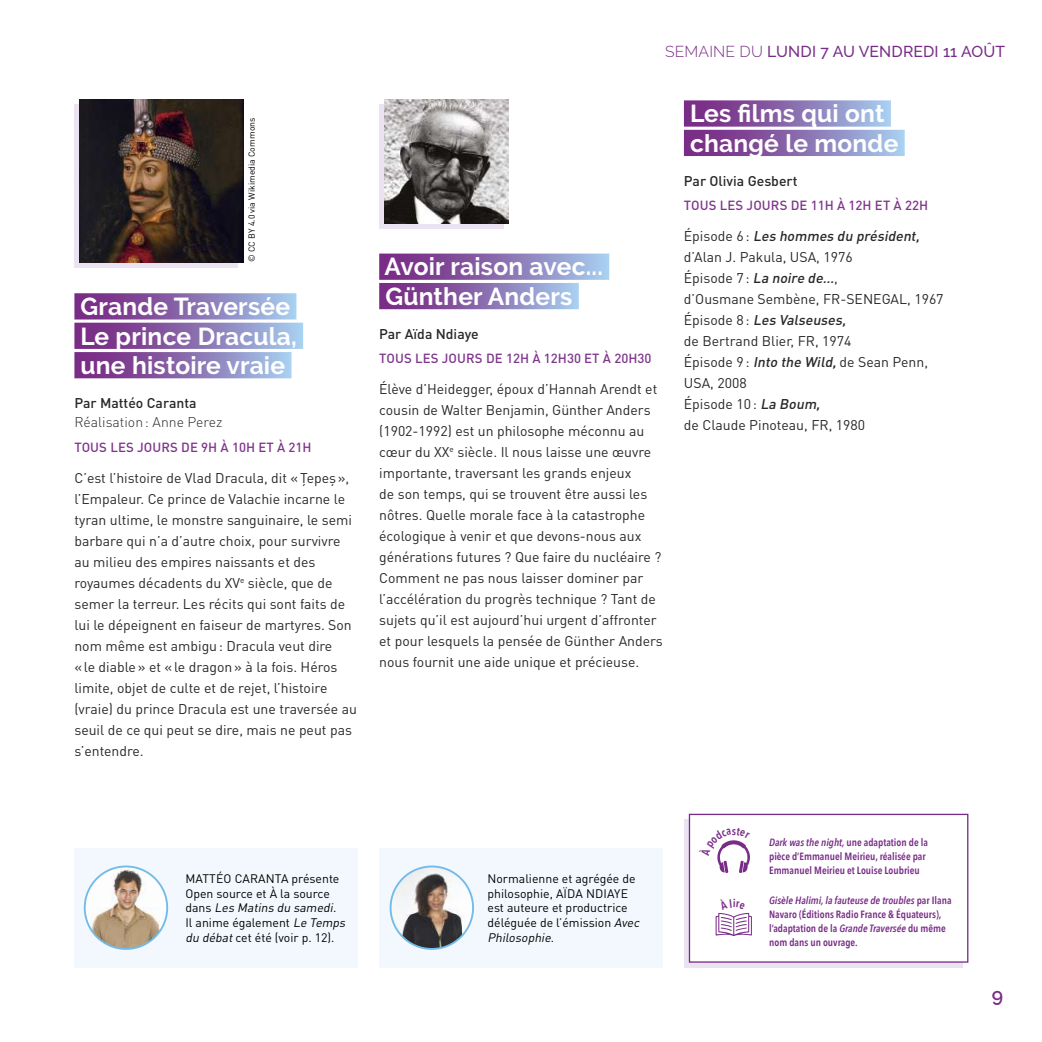
<style>
.page{position:relative;width:1042px;height:1042px;background:#fff}
.page>*{position:absolute;margin:0;border:0;box-sizing:border-box;transform-origin:0 0}
.t1{font:700 24.5px/29.4px "Raleway";letter-spacing:.01em;color:#fff}
.t2{font:600 19.25px "Raleway";color:#792c87}
.t3{font:500 15.75px "Raleway";letter-spacing:.01em;color:#792c87}
.t4{font:14px/21px "DIN Pro";color:#282827}
.t5{font:500 14px "DIN Pro";color:#282827}
.t6{font:300 14px "DIN Pro";color:#282827}
.t7{font:500 13.12px "DIN Pro";letter-spacing:.01em;color:#7f358b}
.t8{font:12.25px/14.7px "DIN Pro";color:#000}
.t9{font:600 10.5px/14px "Avenir Next Condensed";color:#792c87}
.t10{font:8.75px "DIN Pro";color:#000}
.s1{font-weight:300}
.s2{font-weight:500;font-style:italic}
.s3{font-style:italic}
</style>
<div class="page">
<div style="left:74px;top:848px;width:284px;height:119px;background:#f2f8fd"></div>
<div style="left:379px;top:848px;width:284px;height:119px;background:#f2f8fd"></div>
<img style="left:85px;top:866px;width:82px;height:83px;border-radius:41px">
<div style="left:84px;top:865px;width:84px;height:85px;border:2px solid #5cb1e4;border-radius:50%"></div>
<img style="left:390px;top:866px;width:83px;height:83px;border-radius:41px">
<div style="left:390px;top:865px;width:84px;height:85px;border:2px solid #5cb1e4;border-radius:50%"></div>
<div style="left:74px;top:293px;width:222px;height:26px;background:linear-gradient(to right,#731978,#a3c6e9)"></div>
<svg style="left:74px;top:323px;width:229px;height:26px;background:#8b70b1"></svg>
<div style="left:74px;top:352px;width:217px;height:26px;background:linear-gradient(to right,#731978,#a3c6e9)"></div>
<svg style="left:379px;top:254px;width:230px;height:26px;background:#8b71b1"></svg>
<svg style="left:379px;top:283px;width:200px;height:26px;background:#8b70b1"></svg>
<div style="left:684px;top:100px;width:207px;height:27px;background:linear-gradient(to right,#731978,#a3c7e9)"></div>
<div style="left:684px;top:130px;width:220px;height:26px;background:linear-gradient(to right,#731978,#a3c5e9)"></div>
<svg style="left:684px;top:818px;width:278px;height:149px;background:#dfd0e6"></svg>
<div style="left:689px;top:814px;width:279px;height:148px;background:#fff;border:1px solid #792c87"></div>
<div style="left:74px;top:104px;width:164px;height:164px;background:#ebe3f2"></div>
<img style="left:79px;top:99px;width:164px;height:164px">
<div style="left:379px;top:104px;width:124px;height:124px;background:#ebe3f2"></div>
<img style="left:384px;top:99px;width:124px;height:124px">
<svg style="left:717px;top:840px;width:33px;height:33px"></svg>
<svg style="left:715px;top:912px;width:37px;height:24px"></svg>
<p class="t10" style="left:246px;top:262px;width:146px;rotate:-90deg">© CC BY 4.0 via Wikimedia Commons</p>
<h1 class="t1" style="left:81px;top:292px;width:218px">Grande Traversée<br>Le prince Dracula, une histoire vraie</h1>
<p class="t5" style="left:74px;top:393px;width:124px">Par Mattéo Caranta</p>
<p class="t6" style="left:74px;top:413px;width:150px">Réalisation: Anne Perez</p>
<p class="t7" style="left:74px;top:438px;width:239px">TOUS LES JOURS DE 9H À 10H ET À 21H</p>
<p class="t4" style="left:74px;top:466px;width:284px">C’est l’histoire de Vlad Dracula, dit «Țepeş», l’Empaleur. Ce prince de Valachie incarne le tyran ultime, le monstre sanguinaire, le semi barbare qui n’a d’autre choix, pour survivre au milieu des empires naissants et des royaumes décadents du XV<sup>e</sup> siècle, que de semer la terreur. Les récits qui sont faits de lui le dépeignent en faiseur de martyres. Son nom même est ambigu: Dracula veut dire<br>«le diable» et «le dragon» à la fois. Héros limite, objet de culte et de rejet, l’histoire (vraie) du prince Dracula est une traversée au seuil de ce qui peut se dire, mais ne peut pas s’entendre.</p>
<p class="t3" style="left:665px;top:42px;width:342px"><span class="s1">SEMAINE DU</span> LUNDI 7 AU VENDREDI 11 AOÛT</p>
<h1 class="t1" style="left:384px;top:252px;width:220px">Avoir raison avec...<br>Günther Anders</h1>
<p class="t5" style="left:379px;top:324px;width:101px">Par Aïda Ndiaye</p>
<p class="t7" style="left:379px;top:349px;width:274px">TOUS LES JOURS DE 12H À 12H30 ET À 20H30</p>
<p class="t4" style="left:379px;top:378px;width:285px">Élève d’Heidegger, époux d’Hannah Arendt et cousin de Walter Benjamin, Günther Anders (1902-1992) est un philosophe méconnu au cœur du XX<sup>e</sup> siècle. Il nous laisse une œuvre importante, traversant les grands enjeux<br>de son temps, qui se trouvent être aussi les nôtres. Quelle morale face à la catastrophe écologique à venir et que devons-nous aux générations futures ? Que faire du nucléaire ?<br>Comment ne pas nous laisser dominer par l’accélération du progrès technique ? Tant de sujets qu’il est aujourd’hui urgent d’affronter et pour lesquels la pensée de Günther Anders nous fournit une aide unique et précieuse.</p>
<h1 class="t1" style="left:690px;top:99px;width:210px">Les films qui ont changé le monde</h1>
<p class="t5" style="left:684px;top:171px;width:115px">Par Olivia Gesbert</p>
<p class="t7" style="left:684px;top:196px;width:246px">TOUS LES JOURS DE 11H À 12H ET À 22H</p>
<p class="t4" style="left:684px;top:225px;width:261px">É p i s o d e 6 : <span class="s2">Les hommes du président, </span>d’Alan J. Pakula, USA, 1976<br>Épisode 7 : <span class="s2">La noire de…</span>,<br>d’Ousmane Sembène, FR-SENEGAL, 1967<br>É p i s o d e 8 : <span class="s2">Les Valseuses,<br></span>de Bertrand Blier, FR, 1974<br>Épisode 9: <span class="s2">Into the Wild,</span>de Sean Penn,<br>USA, 2008<br>Épisode 10: <span class="s2">La Boum,<br></span>de Claude Pinoteau, FR, 1980</p>
<p class="t8" style="left:185px;top:870px;width:164px">MATTÉO CARANTA présente<br>Open source et À la source<br>d a n s <span class="s3">Les Matins du samedi</span>.<br>Il anime également <span class="s3">Le Temps du débat</span>cet été (voir p. 12).</p>
<p class="t8" style="left:487px;top:870px;width:156px">Normalienne et agrégée de philosophie, AÏDA NDIAYE est auteure et productrice déléguée de l’émission <span class="s3">Avec<br>Philosophie</span>.</p>
<p class="t9" style="left:769px;top:834px;width:160px"><span class="s3">Dark was the night,</span> une adaptation de la pièce d’Emmanuel Meirieu, réalisée par<br>Emmanuel Meirieu et Louise Loubrieu</p>
<p class="t9" style="left:769px;top:893px;width:184px"><span class="s3">Gisèle Halimi, la fauteuse de troubles</span> par Ilana Navaro (Éditions Radio France &amp; Équateurs), l’adaptation de la <span class="s3">Grande Traversée</span> du même nom dans un ouvrage.</p>
<h2 class="t2" style="left:991px;top:980px;width:13px">9</h2>
</div>
